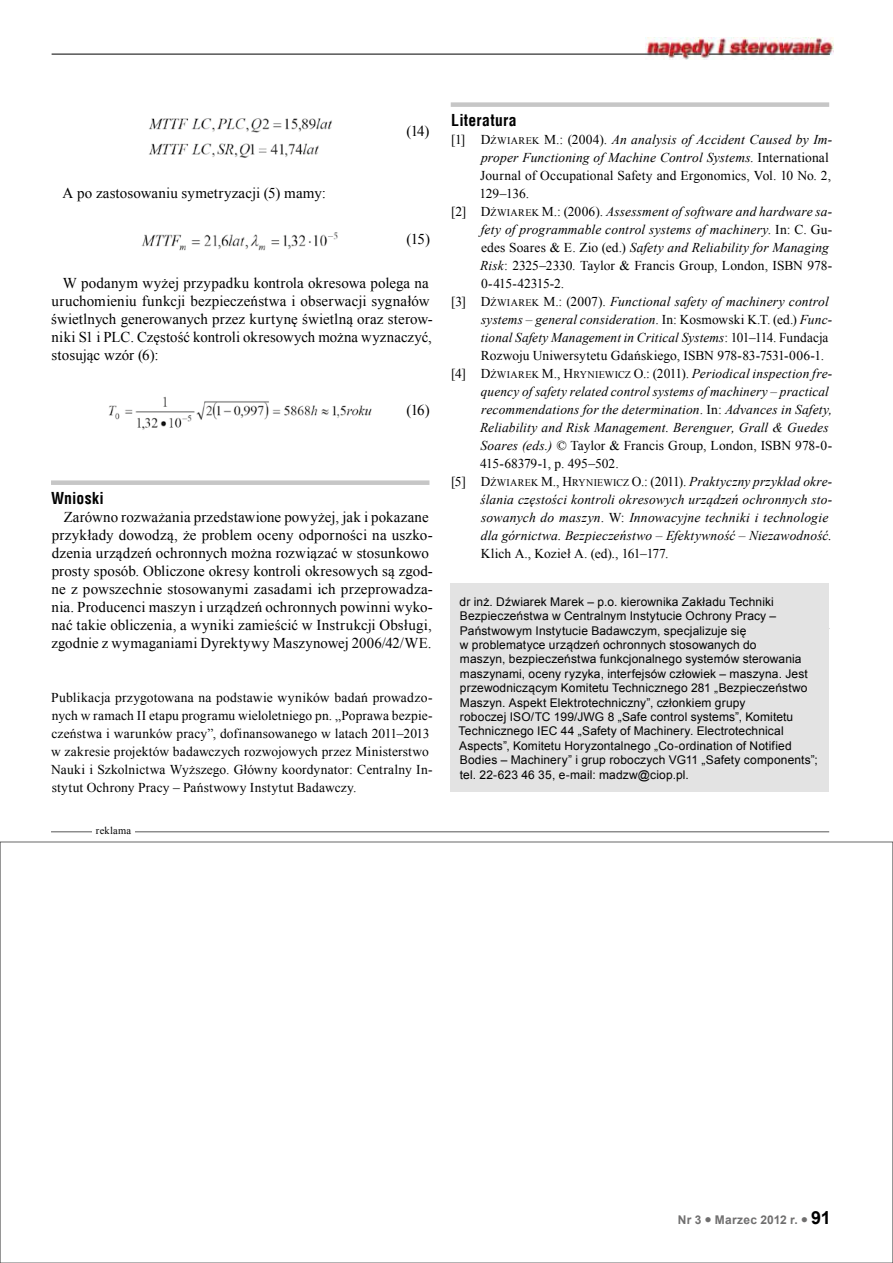
<style>
.page{position:relative;width:893px;height:1263px;background:#fff}
.page>*{position:absolute;margin:0;border:0;box-sizing:border-box;transform-origin:0 0}
.t1{font:700 15.75px "Switzerland Condensed";letter-spacing:.015em;color:#000}
.t2{font:15px/18px "Times New Roman";letter-spacing:.01em;color:#000}
.t3{font:italic 13.5px "Times New Roman";letter-spacing:.01em;color:#000}
.t4{font:13.5px/18px "Times New Roman";letter-spacing:.005em;color:#000}
.t5{font:13.5px "Times New Roman";letter-spacing:-.015em;color:#000}
.t6{font:13.5px "Times New Roman";letter-spacing:-.035em;color:#000}
.t7{font:12px/14.4px "Arial";letter-spacing:.01em;color:#000}
.t8{font:700 12px "Arial";letter-spacing:.02em;color:#706f6f}
.t9{font:10.5px "Times New Roman";letter-spacing:.02em;color:#000}
.s1{font-style:normal}
.s2{font-style:normal;font-size:10.2px}
.s3{font-style:italic}
.s4{font-size:18px;color:#000}
</style>
<div class="page">
<img style="left:646px;top:38px;width:187px;height:22px">
<hr style="left:52px;top:54px;width:616px;height:1px;background:#000">
<svg style="left:674px;top:54px;width:27px;height:1px"></svg>
<hr style="left:709px;top:54px;width:121px;height:1px;background:#000">
<div style="left:51px;top:480px;width:378px;height:5px;background:#c6c6c6"></div>
<img style="left:149px;top:118px;width:183px;height:40px">
<img style="left:141px;top:232px;width:197px;height:19px">
<img style="left:109px;top:396px;width:263px;height:34px">
<div style="left:451px;top:102px;width:378px;height:5px;background:#c6c6c6"></div>
<div style="left:451px;top:583px;width:378px;height:209px;background:#e3e3e3"></div>
<hr style="left:51px;top:831px;width:778px;height:1px;background:#575756">
<div style="left:92px;top:826px;width:43px;height:9px;background:#fff"></div>
<p class="t2" style="left:63px;top:184px;width:265px">A po zastosowaniu symetryzacji (5) mamy:</p>
<p class="t2" style="left:407px;top:122px;width:24px">(14)</p>
<p class="t2" style="left:407px;top:230px;width:25px">(15)</p>
<p class="t2" style="left:51px;top:274px;width:383px;text-indent:12px">W podanym wyżej przypadku kontrola okresowa polega na uruchomieniu funkcji bezpieczeństwa i obserwacji sygnałów świetlnych generowanych przez kurtynę świetlną oraz sterow&shy;niki S1 i PLC. Częstość kontroli okresowych można wyznaczyć, stosując wzór (6):</p>
<p class="t2" style="left:407px;top:401px;width:25px">(16)</p>
<p class="t1" style="left:51px;top:489px;width:54px">Wnioski</p>
<p class="t2" style="left:52px;top:508px;width:383px;text-align:center">Zarówno rozważania przedstawione powyżej, jak i pokazane przykłady dowodzą, że problem oceny odporności na uszko&shy;dzenia urządzeń ochronnych można rozwiązać w stosunkowo prosty sposób. Obliczone okresy kontroli okresowych są zgod&shy;ne z powszechnie stosowanymi zasadami ich przeprowadza&shy;nia. Producenci maszyn i urządzeń ochronnych powinni wyko&shy;nać takie obliczenia, a wyniki zamieścić w Instrukcji Obsługi, zgodnie z wymaganiami Dyrektywy Maszynowej 2006/42/WE.</p>
<p class="t4" style="left:51px;top:688px;width:383px">Publikacja przygotowana na podstawie wyników badań prowadzo&shy;nych w ramach II etapu programu wieloletniego pn. „Poprawa bezpie&shy;czeństwa i warunków pracy”, dofinansowanego w latach 2011–2013 w zakresie projektów badawczych rozwojowych przez Ministerstwo Nauki i Szkolnictwa Wyższego. Główny koordynator: Centralny In&shy;stytut Ochrony Pracy – Państwowy Instytut Badawczy.</p>
<p class="t9" style="left:96px;top:823px;width:37px">reklama</p>
<p class="t1" style="left:451px;top:111px;width:67px">Literatura</p>
<p class="t3" style="left:451px;top:130px;width:383px"><span class="s1">[1] D</span><span class="s2">ŹWIAREK</span> <span class="s1">M.:</span> <span class="s1">(2004).</span> An analysis of Accident Caused by Im-</p>
<p class="t3" style="left:481px;top:148px;width:349px">proper Functioning of Machine Control Systems<span class="s1">. International</span></p>
<p class="t4" style="left:480px;top:166px;width:352px">Journal of Occupational Safety and Ergonomics, Vol. 10 No. 2,</p>
<p class="t4" style="left:479px;top:184px;width:51px">129–136.</p>
<p class="t3" style="left:451px;top:202px;width:383px"><span class="s1">[2] D</span><span class="s2">ŹWIAREK</span> <span class="s1">M.:</span> <span class="s1">(2006).</span> Assessment of software and hardware sa-</p>
<p class="t3" style="left:481px;top:220px;width:353px">fety of programmable control systems of machinery<span class="s1">. In: C. Gu-</span></p>
<p class="t3" style="left:481px;top:238px;width:349px"><span class="s1">edes Soares &amp; E. Zio (ed.)</span> Safety and Reliability for Managing</p>
<p class="t4" style="left:480px;top:256px;width:354px"><span class="s3">Risk</span>: 2325–2330. Taylor &amp; Francis Group, London, ISBN 978-</p>
<p class="t6" style="left:481px;top:274px;width:85px">0-415-42315-2.</p>
<p class="t3" style="left:451px;top:292px;width:379px"><span class="s1">[3] D</span><span class="s2">ŹWIAREK</span> <span class="s1">M.</span><span class="s1">: (2007).</span> Functional safety of machinery control</p>
<p class="t3" style="left:481px;top:310px;width:353px">systems – general consideration<span class="s1">. In: Kosmowski K.T. (ed.)</span> Func-</p>
<p class="t3" style="left:481px;top:328px;width:349px">tional Safety Management in Critical Systems<span class="s1">: 101–114. Fundacja</span></p>
<p class="t4" style="left:481px;top:346px;width:345px">Rozwoju Uniwersytetu Gdańskiego, ISBN 978-83-7531-006-1.</p>
<p class="t3" style="left:451px;top:364px;width:383px"><span class="s1">[4] D</span><span class="s2">ŹWIAREK</span> <span class="s1">M., H</span><span class="s2">RYNIEWICZ</span> <span class="s1">O</span><span class="s1">.: (2011).</span> Periodical inspection fre-</p>
<p class="t3" style="left:481px;top:382px;width:349px">quency of safety related control systems of machinery – practical</p>
<p class="t3" style="left:481px;top:400px;width:353px">recommendations for the determination<span class="s1">. In:</span> Advances in Safety,</p>
<p class="t3" style="left:480px;top:418px;width:350px">Reliability and Risk Management. Berenguer, Grall &amp; Guedes</p>
<p class="t4" style="left:480px;top:436px;width:353px"><span class="s3">Soares (eds.) ©</span> Taylor &amp; Francis Group, London, ISBN 978-0-</p>
<p class="t5" style="left:480px;top:454px;width:140px">415-68379-1, p. 495–502.</p>
<p class="t3" style="left:451px;top:472px;width:383px"><span class="s1">[5] D</span><span class="s2">ŹWIAREK</span> <span class="s1">M., H</span><span class="s2">RYNIEWICZ</span> <span class="s1">O</span><span class="s1">.: (2011).</span> Praktyczny przykład okre-</p>
<p class="t3" style="left:480px;top:490px;width:353px">ślania częstości kontroli okresowych urządzeń ochronnych sto-</p>
<p class="t3" style="left:481px;top:508px;width:349px">sowanych do maszyn<span class="s1">. W:</span> Innowacyjne techniki i technologie</p>
<p class="t3" style="left:481px;top:526px;width:352px">dla górnictwa. Bezpieczeństwo – Efektywność – Niezawodność.</p>
<p class="t4" style="left:481px;top:544px;width:189px">Klich A., Kozieł A. (ed)<span class="s3">.</span>, 161–177.</p>
<p class="t7" style="left:458px;top:594px;width:361px">dr inż. Dźwiarek Marek – p.o. kierownika Zakładu Techniki Bezpieczeństwa w Centralnym Instytucie Ochrony Pracy – Państwowym Instytucie Badawczym, specjalizuje się<br>w problematyce urządzeń ochronnych stosowanych do<br>maszyn, bezpieczeństwa funkcjonalnego systemów sterowania maszynami, oceny ryzyka, interfejsów człowiek – maszyna. Jest przewodniczącym Komitetu Technicznego 281 „Bezpieczeństwo Maszyn. Aspekt Elektrotechniczny”, członkiem grupy<br>roboczej ISO/TC 199/JWG 8 „Safe control systems”, Komitetu Technicznego IEC 44 „Safety of Machinery. Electrotechnical Aspects”, Komitetu Horyzontalnego „Co-ordination of Notified Bodies – Machinery” i grup roboczych VG11 „Safety components”; tel. 22-623 46 35, e-mail: madzw@ciop.pl.</p>
<p class="t9" style="left:496px;top:620px;width:37px">reklama</p>
<p class="t8" style="left:678px;top:1212px;width:154px">Nr 3 ● Marzec 2012 r. ● <span class="s4">91</span></p>
</div>
